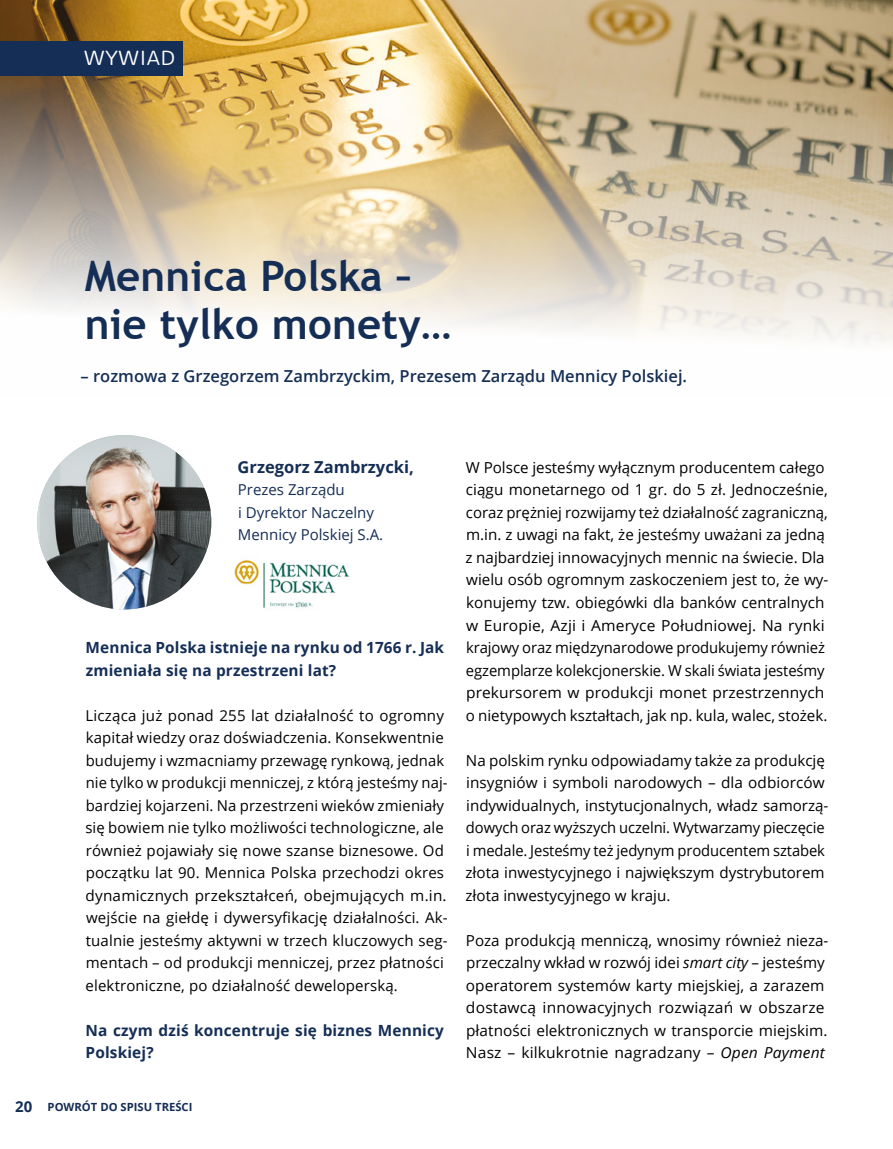
<style>
.page{position:relative;width:893px;height:1149px;background:#fff}
.page>*{position:absolute;margin:0;border:0;box-sizing:border-box;transform-origin:0 0}
.t1{font:700 42px/48px "Trebuchet MS";letter-spacing:.005em;color:#152e55}
.t2{font:21px "Brevia";letter-spacing:.01em;color:#fff}
.t3{font:600 16.5px "Open Sans";color:#152e55}
.t4{font:700 16.5px "Open Sans";color:#152e55}
.t5{font:700 15.3px/22.5px "Open Sans";letter-spacing:.01em;color:#152e55}
.t6{font:15.15px/22.5px "Open Sans";color:#000}
.t7{font:15px/22.5px "Open Sans";letter-spacing:.01em;color:#000}
.t8{font:15px/22.5px "Open Sans";color:#152e55}
.t9{font:700 11.25px "Open Sans";color:#152e55}
.s1{font-size:15px}
.s2{font-style:italic}
</style>
<div class="page">
<img style="left:0;top:0;width:893px;height:342px">
<div style="left:0;top:41px;width:183px;height:35px;background:#152e55"></div>
<img style="left:37px;top:435px;width:174px;height:174px;border-radius:87px">
<img style="left:234px;top:559px;width:116px;height:49px">
<h2 class="t2" style="left:84px;top:45px;width:93px">WYWIAD</h2>
<h1 class="t1" style="left:85px;top:251px;width:369px">Mennica Polska – nie tylko monety…</h1>
<p class="t3" style="left:81px;top:364px;width:608px">– rozmowa z Grzegorzem Zambrzyckim, Prezesem Zarządu Mennicy Polskiej.</p>
<p class="t4" style="left:238px;top:455px;width:178px">Grzegorz Zambrzycki,</p>
<p class="t8" style="left:238px;top:478px;width:147px">Prezes Zarządu<br>i Dyrektor Naczelny<br>Mennicy Polskiej S.A.</p>
<p class="t5" style="left:86px;top:635px;width:360px">Mennica Polska istnieje na rynku od 1766 r. Jak zmieniała się na przestrzeni lat?</p>
<p class="t7" style="left:85px;top:703px;width:364px">Licząca już ponad 255 lat działalność to ogromny kapitał wiedzy oraz doświadczenia. Konsekwentnie budujemy i wzmacniamy przewagę rynkową, jednak nie tylko w produkcji menniczej, z którą jesteśmy naj&shy;bardziej kojarzeni. Na przestrzeni wieków zmieniały się bowiem nie tylko możliwości technologiczne, ale również pojawiały się nowe szanse biznesowe. Od początku lat 90. Mennica Polska przechodzi okres dynamicznych przekształceń, obejmujących m.in. wejście na giełdę i dywersyfikację działalności. Ak&shy;tualnie jesteśmy aktywni w trzech kluczowych seg&shy;mentach – od produkcji menniczej, przez płatności elektroniczne, po działalność deweloperską.</p>
<p class="t5" style="left:86px;top:1018px;width:360px">Na czym dziś koncentruje się biznes Mennicy<br>Polskiej?</p>
<p class="t9" style="left:15px;top:1098px;width:179px"><span class="s1">20</span> POWRÓT DO SPISU TREŚCI</p>
<p class="t6" style="left:466px;top:455px;width:364px">W Polsce jesteśmy wyłącznym producentem całego ciągu monetarnego od 1 gr. do 5 zł. Jednocześnie, coraz prężniej rozwijamy też działalność zagraniczną, m.in. z uwagi na fakt, że jesteśmy uważani za jedną z najbardziej innowacyjnych mennic na świecie. Dla wielu osób ogromnym zaskoczeniem jest to, że wy&shy;konujemy tzw. obiegówki dla banków centralnych w Europie, Azji i Ameryce Południowej. Na rynki krajowy oraz międzynarodowe produkujemy również egzemplarze kolekcjonerskie. W skali świata jesteśmy prekursorem w produkcji monet przestrzennych o nietypowych kształtach, jak np. kula, walec, stożek.</p>
<p class="t6" style="left:466px;top:748px;width:364px">Na polskim rynku odpowiadamy także za produkcję insygniów i symboli narodowych – dla odbiorców indywidualnych, instytucjonalnych, władz samorzą&shy;dowych oraz wyższych uczelni. Wytwarzamy pieczęcie i medale. Jesteśmy też jedynym producentem sztabek złota inwestycyjnego i największym dystrybutorem złota inwestycyjnego w kraju.</p>
<p class="t6" style="left:466px;top:928px;width:364px">Poza produkcją menniczą, wnosimy również nieza&shy;przeczalny wkład w rozwój idei <span class="s2">smart city</span> – jesteśmy operatorem systemów karty miejskiej, a zarazem dostawcą innowacyjnych rozwiązań w obszarze płatności elektronicznych w transporcie miejskim.<br>Nasz – kilkukrotnie nagradzany – <span class="s2">Open Payment</span></p>
</div>
